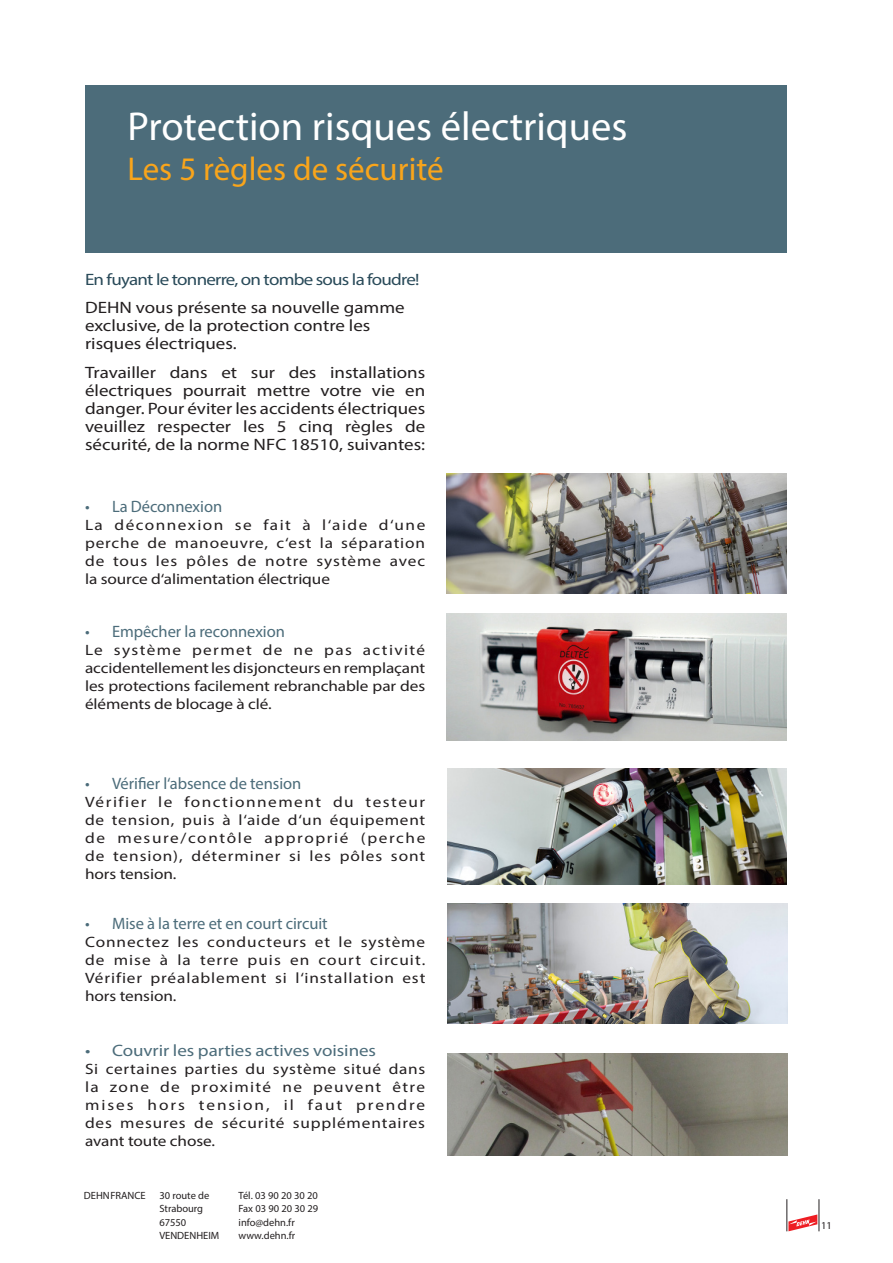
<style>
.page{position:relative;width:893px;height:1263px;background:#fff}
.page>*{position:absolute;margin:0;border:0;box-sizing:border-box;transform-origin:0 0}
.Headline_45_30pt_Ant{font:40.5px "Myriad Pro";color:#fff}
.t1{font:33px "Myriad Pro";color:#f9a51b}
.Seitenzahl_rechts_bl{font:16.5px/18px "Myriad Pro";color:#231f20;scale:1.15 1}
.t2{font:16.5px "Myriad Pro";letter-spacing:-.005em;color:#4c6c7a}
.Seitenzahl_rechts_bl-2{font:16.5px "Myriad Pro";letter-spacing:-.04em;color:#294a59;scale:1.15 1}
.t3{font:16.5px "Myriad Pro";letter-spacing:-.005em;color:#4c6c7a;scale:1.15 1}
.Copy_45_9pt_black{font:15px/18px "Myriad Pro";letter-spacing:.045em;color:#231f20;text-align:justify;scale:1.15 1}
.t4{font:10.5px/13.5px "Myriad Pro";color:#231f20}
</style>
<div class="page">
<svg style="left:788px;top:1214px;width:29px;height:17px"></svg>
<hr style="left:787px;top:1199px;width:1px;height:32px;background:#231f20">
<hr style="left:819px;top:1199px;width:1px;height:32px;background:#231f20">
<div style="left:85px;top:85px;width:702px;height:167px;background:#4c6c7a"></div>
<img style="left:446px;top:613px;width:341px;height:127px">
<img style="left:446px;top:473px;width:341px;height:120px">
<img style="left:447px;top:768px;width:339px;height:116px">
<img style="left:448px;top:903px;width:339px;height:120px">
<img style="left:448px;top:1053px;width:339px;height:102px">
<p class="Headline_45_30pt_Ant" style="left:128px;top:102px;width:501px">Protection risques électriques</p>
<p class="t1" style="left:128px;top:148px;width:318px">Les 5 règles de sécurité</p>
<p class="Seitenzahl_rechts_bl-2" style="left:85px;top:269px;width:292px">En fuyant le tonnerre, on tombe sous la foudre!</p>
<p class="Seitenzahl_rechts_bl" style="left:85px;top:299px;width:279px">DEHN vous présente sa nouvelle gamme exclusive, de la protection contre les risques électriques.</p>
<p class="Seitenzahl_rechts_bl" style="left:85px;top:363px;width:297px;text-align:justify">Travailler dans et sur des installations électriques pourrait mettre votre vie en danger. Pour éviter les accidents électriques veuillez respecter les 5 cinq règles de sécurité, de la norme NFC 18510, suivantes:</p>
<p class="t2" style="left:85px;top:496px;width:139px">• La Déconnexion</p>
<p class="Copy_45_9pt_black" style="left:85px;top:516px;width:297px">La déconnexion se fait à l‘aide d‘une perche de manoeuvre, c‘est la séparation de tous les pôles de notre système avec la source d‘alimentation électrique</p>
<p class="t2" style="left:85px;top:621px;width:201px">• Empêcher la reconnexion</p>
<p class="Copy_45_9pt_black" style="left:85px;top:641px;width:297px">Le système permet de ne pas activité accidentellementles disjoncteurs en remplaçant les protections facilement rebranchable par des éléments de blocage à clé.</p>
<p class="t2" style="left:85px;top:773px;width:218px">• Vérifier l‘absence de tension</p>
<p class="Copy_45_9pt_black" style="left:85px;top:792px;width:297px">Vérifier le fonctionnement du testeur de tension, puis à l‘aide d‘un équipement de mesure/contôle approprié (perche de tension), déterminer si les pôles sont hors tension.</p>
<p class="t2" style="left:85px;top:913px;width:244px">• Mise à la terre et en court circuit</p>
<p class="Copy_45_9pt_black" style="left:85px;top:932px;width:297px">Connectez les conducteurs et le système de mise à la terre puis en court circuit.<br>Vérifier préalablement si l‘installation est hors tension.</p>
<p class="t3" style="left:85px;top:1041px;width:255px">• Couvrir les parties actives voisines</p>
<p class="Copy_45_9pt_black" style="left:85px;top:1060px;width:297px">Si certaines parties du système situé dans la zone de proximité ne peuvent être mises hors tension, il faut prendre des mesures de sécurité supplémentaires avant toute chose.</p>
<p class="t4" style="left:84px;top:1188px;width:63px">DEHN FRANCE</p>
<p class="t4" style="left:159px;top:1188px;width:61px">30 route de<br>Strabourg<br>67550<br>VENDENHEIM</p>
<p class="t4" style="left:239px;top:1188px;width:81px">Tél. 03 90 20 30 20<br>Fax 03 90 20 30 29 info@dehn.fr www.dehn.fr</p>
<p class="t4" style="left:821px;top:1218px;width:12px">11</p>
</div>
